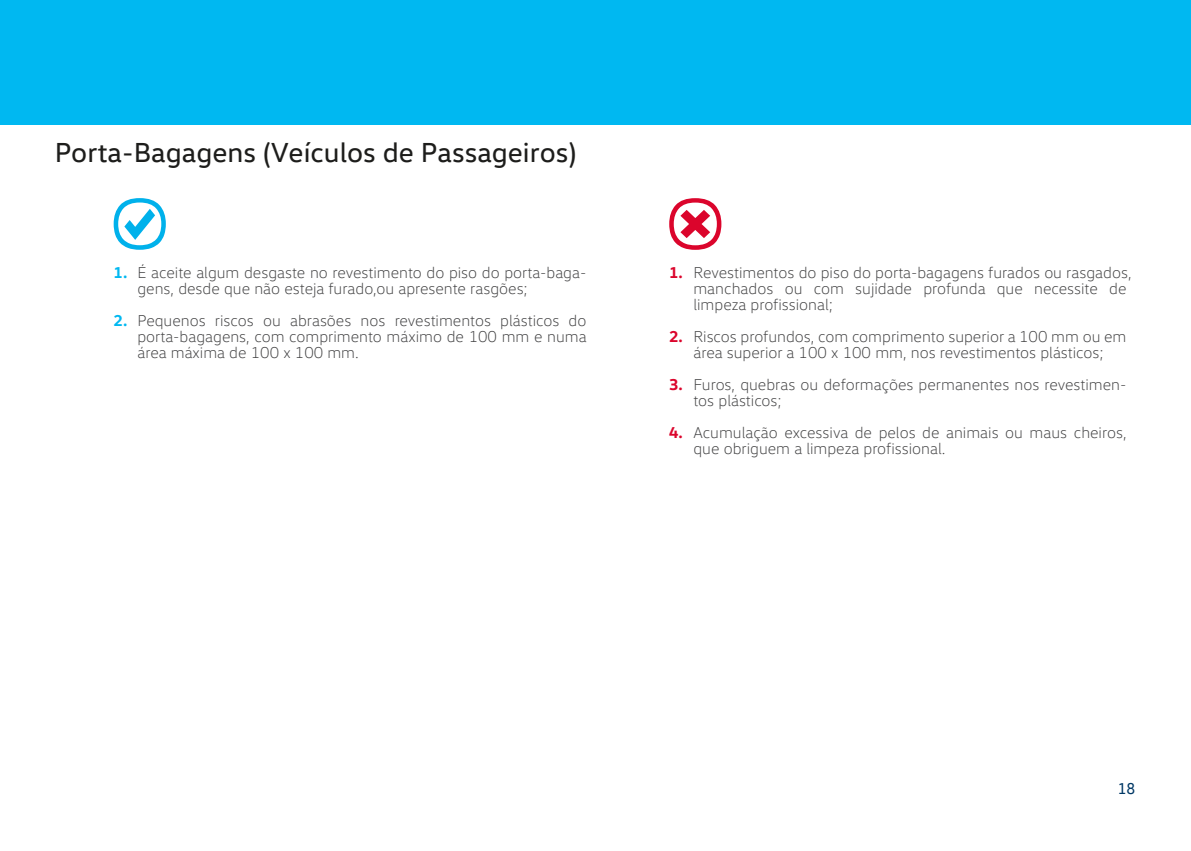
<style>
.page{position:relative;width:1191px;height:851px;background:#fff}
.page>*{position:absolute;margin:0;border:0;box-sizing:border-box;transform-origin:0 0}
.t1{font:28px "VW Head";color:#1d1d1b}
.t2{font:300 16px/16px "VW Head";color:#404041}
.t3{font:700 16px "VW Head";color:#db052c}
.t4{font:700 16px "VW Head";color:#00b8f1}
.t5{font:16px "VW Text";color:#003865}
</style>
<div class="page">
<div style="left:0;top:0;width:1191px;height:125px;background:#00b8f1"></div>
<svg style="left:114px;top:198px;width:52px;height:52px"></svg>
<svg style="left:669px;top:198px;width:52px;height:52px"></svg>
<h1 class="t1" style="left:55px;top:135px;width:523px">Porta-Bagagens (Veículos de Passageiros)</h1>
<p class="t4" style="left:114px;top:262px;width:15px">1.</p>
<p class="t4" style="left:114px;top:310px;width:15px">2.</p>
<p class="t2" style="left:137px;top:264px;width:450px">É aceite algum desgaste no revestimento do piso do porta-baga&shy;gens, desde que não esteja furado,ou apresente rasgões;</p>
<p class="t2" style="left:137px;top:312px;width:451px;text-align:justify">Pequenos riscos ou abrasões nos revestimentos plásticos do porta-bagagens, com comprimento máximo de 100 mm e numa área máxima de 100 x 100 mm.</p>
<p class="t3" style="left:669px;top:262px;width:15px">1.</p>
<p class="t3" style="left:669px;top:326px;width:15px">2.</p>
<p class="t3" style="left:669px;top:374px;width:15px">3.</p>
<p class="t3" style="left:669px;top:422px;width:15px">4.</p>
<p class="t2" style="left:693px;top:264px;width:439px">Revestimentos do piso do porta-bagagens furados ou rasgados, manchados ou com sujidade profunda que necessite de limpeza profissional;</p>
<p class="t2" style="left:693px;top:328px;width:434px">Riscos profundos, com comprimento superior a 100 mm ou em área superior a 100 x 100 mm, nos revestimentos plásticos;</p>
<p class="t2" style="left:693px;top:376px;width:434px">Furos, quebras ou deformações permanentes nos revestimen&shy;tos plásticos;</p>
<p class="t2" style="left:693px;top:424px;width:434px">Acumulação excessiva de pelos de animais ou maus cheiros, que obriguem a limpeza profissional.</p>
<p class="t5" style="left:1117px;top:778px;width:19px">18</p>
</div>
